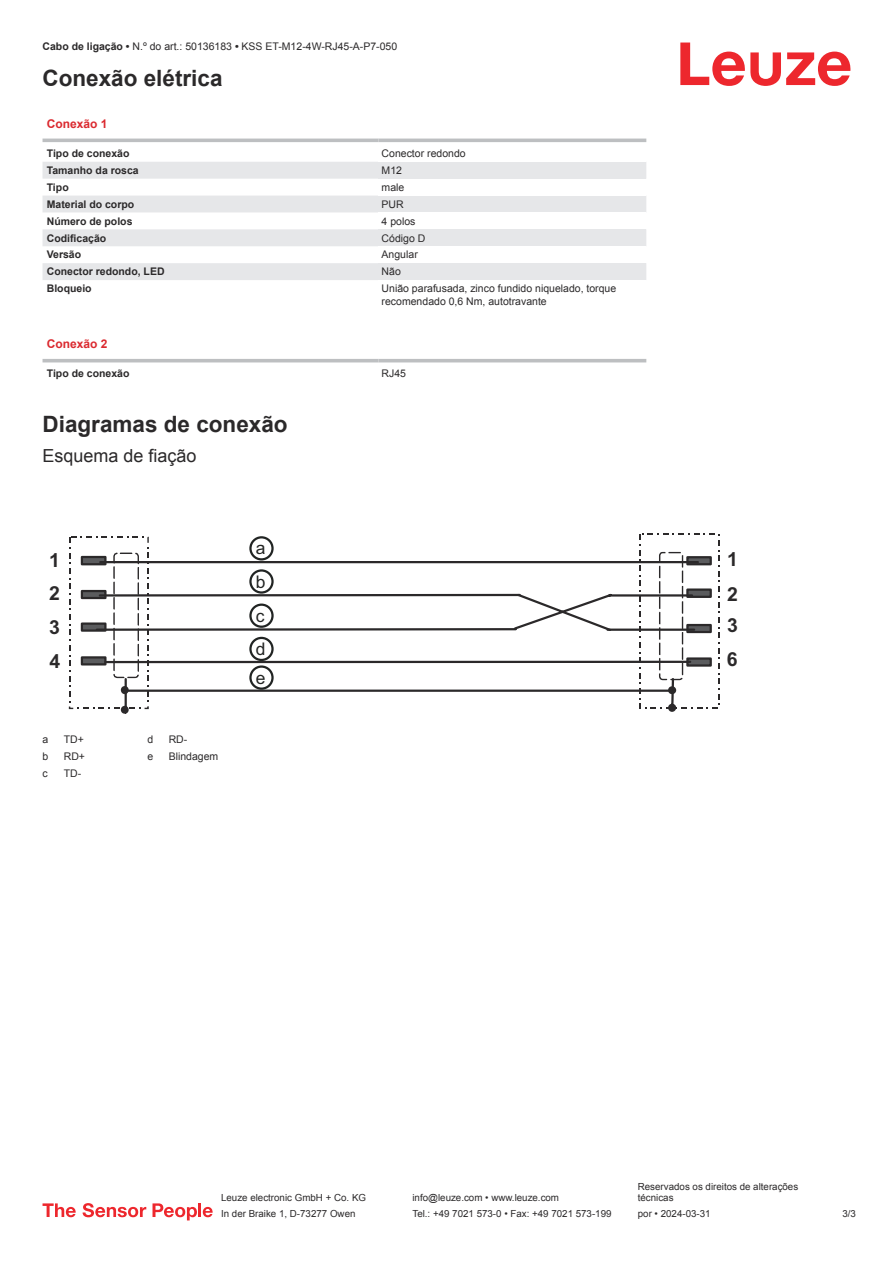
<style>
.page{position:relative;width:893px;height:1263px;background:#fff}
.page>*{position:absolute;margin:0;border:0;box-sizing:border-box;transform-origin:0 0}
.t1{font:700 22.5px "Arial";color:#2b292a}
.t2{font:700 19.35px "Arial";color:#2b292a}
.t3{font:18px "Arial";color:#2b292a}
.t4{font:17.4px/33.5px "Arial";color:#222423;text-align:justify}
.t5{font:700 12px "Arial";color:#db2a30}
.t6{font:10.5px/12.6px "Arial";color:#2b292a}
.t7{font:700 10.5px "Arial";color:#2b292a}
.t8{font:9.75px/11.7px "Arial";color:#2b292a}
.s1{font-weight:700}
</style>
<div class="page">
<svg style="left:680px;top:43px;width:170px;height:43px"></svg>
<svg style="left:43px;top:138px;width:603px;height:1px"></svg>
<svg style="left:43px;top:162px;width:335px;height:118px;fill:#e6e7e9"></svg>
<hr style="left:43px;top:139px;width:335px;height:3px;background:#bdbfc1">
<hr style="left:378px;top:139px;width:268px;height:3px;background:#bdbfc1">
<div style="left:378px;top:162px;width:268px;height:17px;background:#e6e7e9"></div>
<div style="left:378px;top:196px;width:268px;height:16px;background:#e6e7e9"></div>
<div style="left:378px;top:229px;width:268px;height:17px;background:#e6e7e9"></div>
<div style="left:378px;top:263px;width:268px;height:17px;background:#e6e7e9"></div>
<svg style="left:43px;top:362px;width:603px;height:1px"></svg>
<hr style="left:43px;top:359px;width:335px;height:3px;background:#bdbfc1">
<hr style="left:378px;top:359px;width:268px;height:3px;background:#bdbfc1">
<svg style="left:43px;top:1203px;width:33px;height:14px"></svg>
<svg style="left:83px;top:1203px;width:63px;height:14px"></svg>
<svg style="left:153px;top:1203px;width:44px;height:17px"></svg>
<hr style="left:198px;top:1203px;width:3px;height:14px;background:#ed272d">
<svg style="left:203px;top:1207px;width:10px;height:10px"></svg>
<svg style="left:69px;top:534px;width:650px;height:180px"></svg>
<div style="left:121px;top:686px;width:8px;height:8px;border:2px solid #2b292a;border-radius:50%"></div>
<div style="left:249px;top:536px;width:25px;height:24px;border:2px solid #212423;border-radius:50%"></div>
<div style="left:249px;top:569px;width:25px;height:25px;border:2px solid #212423;border-radius:50%"></div>
<div style="left:249px;top:603px;width:25px;height:25px;border:2px solid #212423;border-radius:50%"></div>
<div style="left:249px;top:637px;width:25px;height:24px;border:2px solid #212423;border-radius:50%"></div>
<div style="left:249px;top:665px;width:25px;height:25px;border:2px solid #212423;border-radius:50%"></div>
<p class="t6" style="left:43px;top:41px;width:356px"><span class="s1">Cabo de ligação •</span> N.º do art.: 50136183 <span class="s1">•</span> KSS ET-M12-4W-RJ45-A-P7-050</p>
<h1 class="t1" style="left:43px;top:70px;width:182px">Conexão elétrica</h1>
<p class="t5" style="left:47px;top:119px;width:62px">Conexão 1</p>
<p class="t7" style="left:47px;top:149px;width:84px">Tipo de conexão</p>
<p class="t6" style="left:382px;top:148px;width:86px">Conector redondo</p>
<p class="t7" style="left:47px;top:166px;width:93px">Tamanho da rosca</p>
<p class="t6" style="left:382px;top:165px;width:22px">M12</p>
<p class="t7" style="left:47px;top:183px;width:23px">Tipo</p>
<p class="t6" style="left:382px;top:182px;width:24px">male</p>
<p class="t7" style="left:47px;top:200px;width:89px">Material do corpo</p>
<p class="t6" style="left:382px;top:199px;width:24px">PUR</p>
<p class="t7" style="left:47px;top:217px;width:87px">Número de polos</p>
<p class="t6" style="left:382px;top:216px;width:35px">4 polos</p>
<p class="t7" style="left:47px;top:234px;width:61px">Codificação</p>
<p class="t6" style="left:382px;top:233px;width:45px">Código D</p>
<p class="t7" style="left:47px;top:251px;width:36px">Versão</p>
<p class="t6" style="left:382px;top:249px;width:38px">Angular</p>
<p class="t7" style="left:47px;top:268px;width:119px">Conector redondo, LED</p>
<p class="t6" style="left:382px;top:266px;width:21px">Não</p>
<p class="t7" style="left:47px;top:285px;width:46px">Bloqueio</p>
<p class="t6" style="left:382px;top:283px;width:236px">União parafusada, zinco fundido niquelado, torque recomendado 0,6 Nm, autotravante</p>
<p class="t5" style="left:47px;top:339px;width:62px">Conexão 2</p>
<p class="t7" style="left:47px;top:370px;width:84px">Tipo de conexão</p>
<p class="t6" style="left:382px;top:368px;width:26px">RJ45</p>
<h1 class="t1" style="left:43px;top:416px;width:247px">Diagramas de conexão</h1>
<h3 class="t3" style="left:43px;top:449px;width:156px">Esquema de fiação</h3>
<h2 class="t2" style="left:49px;top:549px;width:12px">1</h2>
<h2 class="t2" style="left:49px;top:582px;width:12px">2</h2>
<h2 class="t2" style="left:49px;top:616px;width:12px">3</h2>
<h2 class="t2" style="left:49px;top:650px;width:12px">4</h2>
<p class="t6" style="left:43px;top:734px;width:7px">a</p>
<p class="t6" style="left:64px;top:734px;width:22px">TD+</p>
<p class="t6" style="left:43px;top:751px;width:7px">b</p>
<p class="t6" style="left:64px;top:751px;width:23px">RD+</p>
<p class="t6" style="left:43px;top:768px;width:7px">c</p>
<p class="t6" style="left:64px;top:768px;width:19px">TD-</p>
<p class="t6" style="left:147px;top:734px;width:7px">d</p>
<p class="t6" style="left:169px;top:734px;width:20px">RD-</p>
<p class="t6" style="left:147px;top:751px;width:7px">e</p>
<p class="t6" style="left:169px;top:751px;width:51px">Blindagem</p>
<h3 class="t4" style="left:256px;top:532px;width:11px">a b c d</h3>
<h3 class="t4" style="left:256px;top:661px;width:11px">e</h3>
<h2 class="t2" style="left:727px;top:548px;width:12px">1</h2>
<h2 class="t2" style="left:727px;top:583px;width:12px">2</h2>
<h2 class="t2" style="left:727px;top:613px;width:12px">3</h2>
<h2 class="t2" style="left:727px;top:648px;width:12px">6</h2>
<p class="t8" style="left:221px;top:1193px;width:146px">Leuze electronic GmbH + Co. KG</p>
<p class="t8" style="left:412px;top:1193px;width:148px">info@leuze.com • www.leuze.com</p>
<p class="t8" style="left:638px;top:1181px;width:162px">Reservados os direitos de alterações técnicas</p>
<p class="t8" style="left:221px;top:1209px;width:136px">In der Braike 1, D-73277 Owen</p>
<p class="t8" style="left:412px;top:1209px;width:201px">Tel.: +49 7021 573-0 • Fax: +49 7021 573-199</p>
<p class="t8" style="left:638px;top:1209px;width:74px">por • 2024-03-31</p>
<p class="t8" style="left:842px;top:1209px;width:15px">3 /3</p>
</div>
